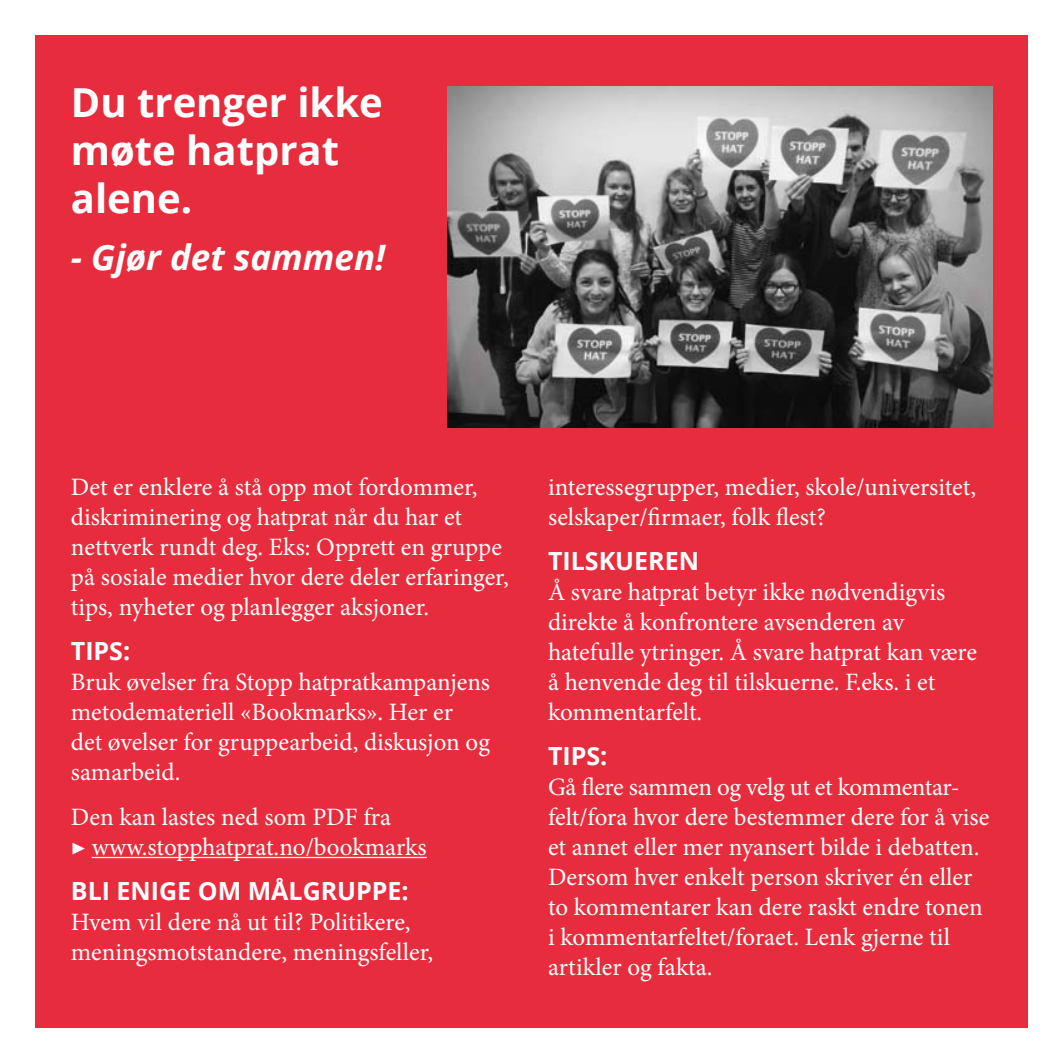
<style>
.page{position:relative;width:1063px;height:1063px;background:#fff}
.page>*{position:absolute;margin:0;border:0;box-sizing:border-box;transform-origin:0 0}
.overskrift_inni{font:700 40px/48px "Open Sans";color:#fff}
.overskrift_inni-2{font:italic 700 35px "Open Sans";color:#fff}
.Tekst{font:25px/30px "Minion Pro";color:#fff}
.s1{font-family:"Open Sans";font-weight:700}
</style>
<div class="page">
<div style="left:35px;top:35px;width:993px;height:993px;background:#e72d3d"></div>
<hr style="left:92px;top:857px;width:335px;height:1px;background:#fff">
<img style="left:447px;top:87px;width:545px;height:340px">
<p class="overskrift_inni" style="left:71px;top:78px;width:313px">Du trenger ikke møte hatprat alene.</p>
<p class="overskrift_inni-2" style="left:71px;top:233px;width:316px">- Gjør det sammen!</p>
<p class="Tekst" style="left:71px;top:472px;width:439px">Det er enklere å stå opp mot fordommer, diskriminering og hatprat når du har et nettverk rundt deg. Eks: Opprett en gruppe på sosiale medier hvor dere deler erfaringer, tips, nyheter og planlegger aksjoner.</p>
<p class="Tekst" style="left:71px;top:637px;width:421px"><span class="s1">TIPS:<br></span>Bruk øvelser fra Stopp hatpratkampanjens metodemateriell «Bookmarks». Her er det øvelser for gruppearbeid, diskusjon og samarbeid.</p>
<p class="Tekst" style="left:71px;top:802px;width:357px">Den kan lastes ned som PDF fra<br>▶ www.stopphatprat.no/bookmarks</p>
<p class="Tekst" style="left:71px;top:877px;width:364px"><span class="s1">BLI ENIGE OM MÅLGRUPPE:<br></span>Hvem vil dere nå ut til? Politikere, meningsmotstandere, meningsfeller,</p>
<p class="Tekst" style="left:548px;top:472px;width:430px">interessegrupper, medier, skole/universitet, selskaper/firmaer, folk flest?</p>
<p class="Tekst" style="left:548px;top:547px;width:431px"><span class="s1">TILSKUEREN<br></span>Å svare hatprat betyr ikke nødvendigvis direkte å konfrontere avsenderen av hatefulle ytringer. Å svare hatprat kan være å henvende deg til tilskuerne. F.eks. i et kommentarfelt.</p>
<p class="Tekst" style="left:548px;top:742px;width:443px"><span class="s1">TIPS:<br></span>Gå flere sammen og velg ut et kommentar&shy;felt/fora hvor dere bestemmer dere for å vise et annet eller mer nyansert bilde i debatten.<br>Dersom hver enkelt person skriver én eller to kommentarer kan dere raskt endre tonen i kommentarfeltet/foraet. Lenk gjerne til artikler og fakta.</p>
</div>
